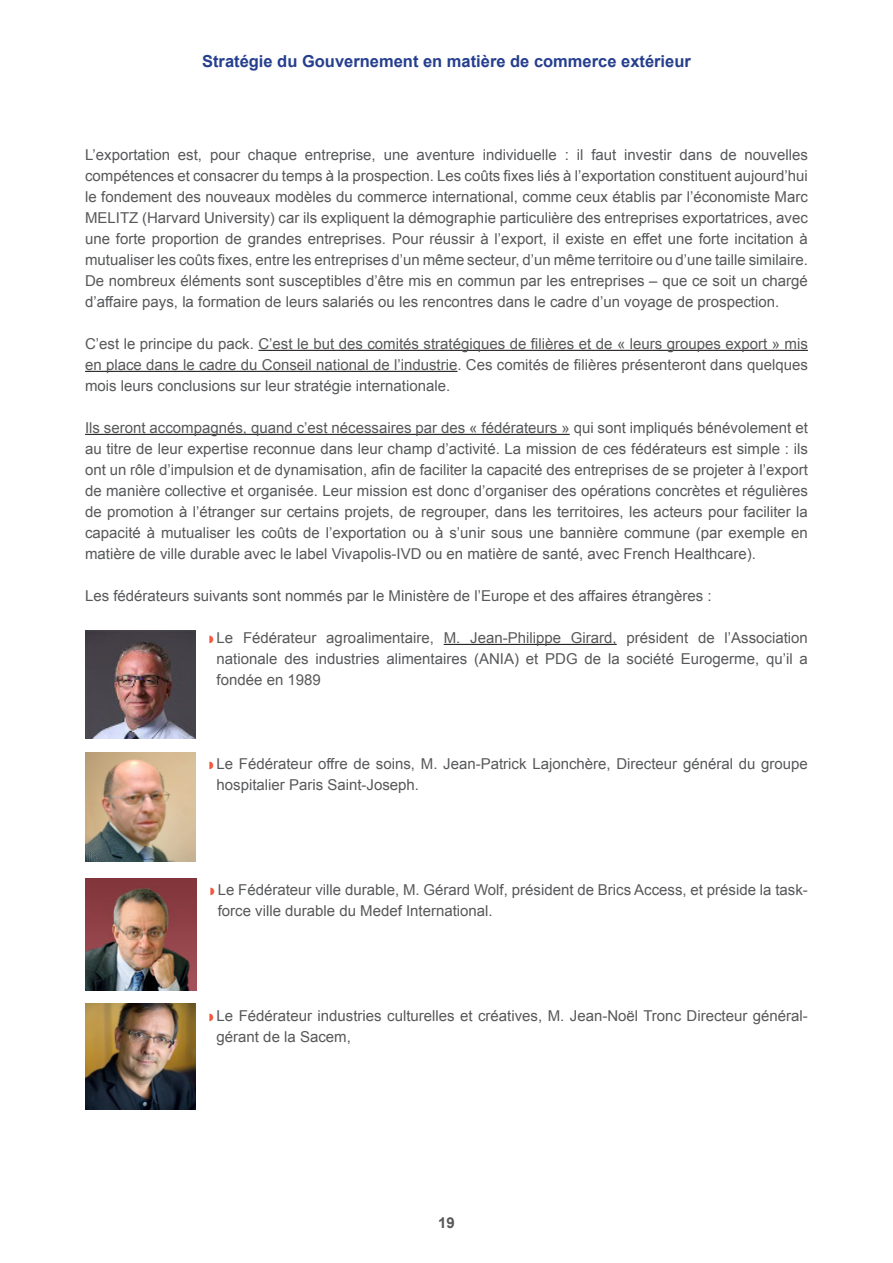
<style>
.page{position:relative;width:893px;height:1263px;background:#fff}
.page>*{position:absolute;margin:0;border:0;box-sizing:border-box;transform-origin:0 0}
.t1{font:700 16.5px "Arial";color:#253f8e}
.t2{font:15px/21px "Arial";color:#57585a;text-align:justify}
.t3{font:700 15px "Arial";color:#57585a}
</style>
<div class="page">
<hr style="left:258px;top:350px;width:550px;height:1px;background:#231f20">
<hr style="left:85px;top:371px;width:372px;height:1px;background:#231f20">
<hr style="left:85px;top:434px;width:485px;height:1px;background:#231f20">
<hr style="left:444px;top:644px;width:173px;height:1px;background:#231f20">
<img style="left:85px;top:1003px;width:111px;height:106px">
<img style="left:85px;top:878px;width:112px;height:112px">
<img style="left:85px;top:752px;width:111px;height:109px">
<img style="left:85px;top:630px;width:111px;height:108px">
<p class="t1" style="left:202px;top:51px;width:490px">Stratégie du Gouvernement en matière de commerce extérieur</p>
<p class="t2" style="left:85px;top:144px;width:724px">L’exportation est, pour chaque entreprise, une aventure individuelle : il faut investir dans de nouvelles compétences et consacrer du temps à la prospection. Les coûts fixes liés à l’exportation constituent aujourd’hui le fondement des nouveaux modèles du commerce international, comme ceux établis par l’économiste Marc MELITZ (Harvard University) car ils expliquent la démographie particulière des entreprises exportatrices, avec une forte proportion de grandes entreprises. Pour réussir à l’export, il existe en effet une forte incitation à mutualiser les coûts fixes, entre les entreprises d’un même secteur, d’un même territoire ou d’une taille similaire.<br>De nombreux éléments sont susceptibles d’être mis en commun par les entreprises – que ce soit un chargé d’affaire pays, la formation de leurs salariés ou les rencontres dans le cadre d’un voyage de prospection.</p>
<p class="t2" style="left:85px;top:333px;width:724px">C’est le principe du pack. C’est le but des comités stratégiques de filières et de « leurs groupes export » mis en place dans le cadre du Conseil national de l’industrie. Ces comités de filières présenteront dans quelques mois leurs conclusions sur leur stratégie internationale.</p>
<p class="t2" style="left:85px;top:417px;width:724px">Ils seront accompagnés, quand c’est nécessaires par des « fédérateurs » qui sont impliqués bénévolement et au titre de leur expertise reconnue dans leur champ d’activité. La mission de ces fédérateurs est simple : ils ont un rôle d’impulsion et de dynamisation, afin de faciliter la capacité des entreprises de se projeter à l’export de manière collective et organisée. Leur mission est donc d’organiser des opérations concrètes et régulières de promotion à l’étranger sur certains projets, de regrouper, dans les territoires, les acteurs pour faciliter la capacité à mutualiser les coûts de l’exportation ou à s’unir sous une bannière commune (par exemple en matière de ville durable avec le label Vivapolis-IVD ou en matière de santé, avec French Healthcare).</p>
<p class="t2" style="left:85px;top:585px;width:628px">Les fédérateurs suivants sont nommés par le Ministère de l’Europe et des affaires étrangères :</p>
<p class="t2" style="left:217px;top:627px;width:593px">Le Fédérateur agroalimentaire, M. Jean-Philippe Girard, président de l’Association nationale des industries alimentaires (ANIA) et PDG de la société Eurogerme, qu’il a fondée en 1989</p>
<p class="t2" style="left:217px;top:753px;width:593px">Le Fédérateur offre de soins, M. Jean-Patrick Lajonchère, Directeur général du groupe hospitalier Paris Saint-Joseph.</p>
<p class="t2" style="left:218px;top:879px;width:592px">Le Fédérateur ville durable, M. Gérard Wolf, président de Brics Access, et préside la task&shy;force ville durable du Medef International.</p>
<p class="t2" style="left:217px;top:1005px;width:593px">Le Fédérateur industries culturelles et créatives, M. Jean-Noël Tronc Directeur général&shy;gérant de la Sacem,</p>
<p class="t3" style="left:438px;top:1213px;width:18px">19</p>
</div>
